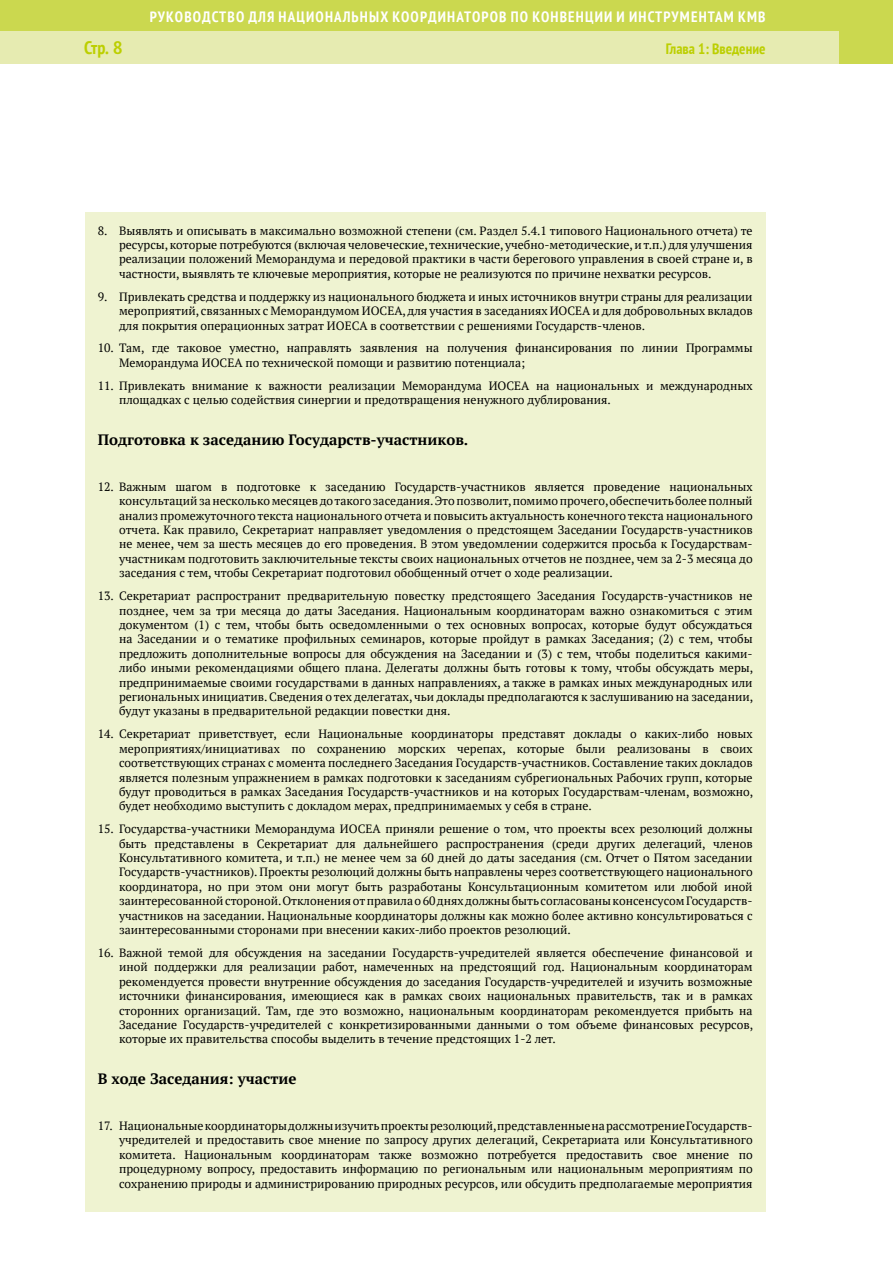
<style>
.page{position:relative;width:893px;height:1263px;background:#fff}
.page>*{position:absolute;margin:0;border:0;box-sizing:border-box;transform-origin:0 0}
.t1{font:700 condensed 18px "PT Sans";color:#bccf00}
.t2{font:700 condensed 15px "PT Sans";letter-spacing:.08em;color:#fff}
.t3{font:700 15px "PT Serif";color:#000}
.t4{font:700 condensed 15px "PT Sans";color:#bccf00}
.t5{font:12px/14.4px "PT Serif";color:#000;text-align:justify}
.s1{font-family:"Frutiger Condensed BQ";font-stretch:normal}
</style>
<div class="page">
<div style="left:0;top:0;width:893px;height:64px;background:#cbd84f"></div>
<div style="left:0;top:31px;width:839px;height:33px;background:#e6ebb1"></div>
<div style="left:85px;top:213px;width:680px;height:999px;background:#eff3d1"></div>
<p class="t2" style="left:150px;top:7px;width:617px">РУКОВОДСТВО ДЛЯ НАЦИОНАЛЬНЫХ КООРДИНАТОРОВ ПО КОНВЕНЦИИ И ИНСТРУМЕНТАМ КМВ</p>
<h1 class="t1" style="left:84px;top:36px;width:40px">Стр. <span class="s1">8</span></h1>
<p class="t4" style="left:666px;top:39px;width:101px">Глава 1: Введение</p>
<p class="t5" style="left:119px;top:223px;width:635px;text-indent:-21px">8. Выявлять и описывать в максимально возможной степени (см. Раздел 5.4.1 типового Национального отчета) те ресурсы, которые потребуются (включая человеческие, технические, учебно-методические, и т.п.) для улучшения реализации положений Меморандума и передовой практики в части берегового управления в своей стране и, в частности, выявлять те ключевые мероприятия, которые не реализуются по причине нехватки ресурсов.</p>
<p class="t5" style="left:119px;top:289px;width:635px;text-indent:-21px">9. Привлекать средства и поддержку из национального бюджета и иных источников внутри страны для реализации мероприятий, связанных с Меморандумом ИОСЕА, для участия в заседаниях ИОСЕА и для добровольных вкладов для покрытия операционных затрат ИОЕСА в соответствии с решениями Государств-членов.</p>
<p class="t5" style="left:119px;top:341px;width:635px;text-indent:-21px">10. Там, где таковое уместно, направлять заявления на получения финансирования по линии Программы<br>Меморандума ИОСЕА по технической помощи и развитию потенциала;</p>
<p class="t5" style="left:119px;top:378px;width:635px;text-indent:-21px">11. Привлекать внимание к важности реализации Меморандума ИОСЕА на национальных и международных площадках с целью содействия синергии и предотвращения ненужного дублирования.</p>
<p class="t3" style="left:98px;top:430px;width:372px">Подготовка к заседанию Государств-участников.</p>
<p class="t5" style="left:119px;top:479px;width:635px;text-indent:-21px">12. Важным шагом в подготовке к заседанию Государств-участников является проведение национальных консультаций за несколько месяцев до такого заседания. Это позволит, помимо прочего, обеспечить более полный анализ промежуточного текста национального отчета и повысить актуальность конечного текста национального отчета. Как правило, Секретариат направляет уведомления о предстоящем Заседании Государств-участников не менее, чем за шесть месяцев до его проведения. В этом уведомлении содержится просьба к Государствам&shy;участникам подготовить заключительные тексты своих национальных отчетов не позднее, чем за 2-3 месяца до заседания с тем, чтобы Секретариат подготовил обобщенный отчет о ходе реализации.</p>
<p class="t5" style="left:119px;top:589px;width:636px;text-indent:-21px">13. Секретариат распространит предварительную повестку предстоящего Заседания Государств-участников не позднее, чем за три месяца до даты Заседания. Национальным координаторам важно ознакомиться с этим документом (1) с тем, чтобы быть осведомленными о тех основных вопросах, которые будут обсуждаться на Заседании и о тематике профильных семинаров, которые пройдут в рамках Заседания; (2) с тем, чтобы предложить дополнительные вопросы для обсуждения на Заседании и (3) с тем, чтобы поделиться какими&shy;либо иными рекомендациями общего плана. Делегаты должны быть готовы к тому, чтобы обсуждать меры, предпринимаемые своими государствами в данных направлениях, а также в рамках иных международных или региональных инициатив. Сведения о тех делегатах, чьи доклады предполагаются к заслушиванию на заседании, будут указаны в предварительной редакции повестки дня.</p>
<p class="t5" style="left:119px;top:727px;width:636px;text-indent:-21px">14. Секретариат приветствует, если Национальные координаторы представят доклады о каких-либо новых мероприятиях/инициативах по сохранению морских черепах, которые были реализованы в своих соответствующих странах с момента последнего Заседания Государств-участников. Составление таких докладов является полезным упражнением в рамках подготовки к заседаниям субрегиональных Рабочих групп, которые будут проводиться в рамках Заседания Государств-участников и на которых Государствам-членам, возможно, будет необходимо выступить с докладом мерах, предпринимаемых у себя в стране.</p>
<p class="t5" style="left:119px;top:822px;width:635px;text-indent:-21px">15. Государства-участники Меморандума ИОСЕА приняли решение о том, что проекты всех резолюций должны быть представлены в Секретариат для дальнейшего распространения (среди других делегаций, членов Консультативного комитета, и т.п.) не менее чем за 60 дней до даты заседания (см. Отчет о Пятом заседании Государств-участников). Проекты резолюций должны быть направлены через соответствующего национального координатора, но при этом они могут быть разработаны Консультационным комитетом или любой иной заинтересованной стороной. Отклонения от правила о 60 днях должны быть согласованы консенсусом Государств&shy;участников на заседании. Национальные координаторы должны как можно более активно консультироваться с заинтересованными сторонами при внесении каких-либо проектов резолюций.</p>
<p class="t5" style="left:119px;top:945px;width:636px;text-indent:-21px">16. Важной темой для обсуждения на заседании Государств-учредителей является обеспечение финансовой и иной поддержки для реализации работ, намеченных на предстоящий год. Национальным координаторам рекомендуется провести внутренние обсуждения до заседания Государств-учредителей и изучить возможные источники финансирования, имеющиеся как в рамках своих национальных правительств, так и в рамках сторонних организаций. Там, где это возможно, национальным координаторам рекомендуется прибыть на Заседание Государств-учредителей с конкретизированными данными о том объеме финансовых ресурсов, которые их правительства способы выделить в течение предстоящих 1-2 лет.</p>
<p class="t3" style="left:98px;top:1069px;width:200px">В ходе Заседания: участие</p>
<p class="t5" style="left:119px;top:1118px;width:635px;text-indent:-21px">17. Национальные координаторы должны изучить проекты резолюций, представленные на рассмотрение Государств&shy;учредителей и предоставить свое мнение по запросу других делегаций, Секретариата или Консультативного комитета. Национальным координаторам также возможно потребуется предоставить свое мнение по процедурному вопросу, предоставить информацию по региональным или национальным мероприятиям по сохранению природы и администрированию природных ресурсов, или обсудить предполагаемые мероприятия</p>
</div>
